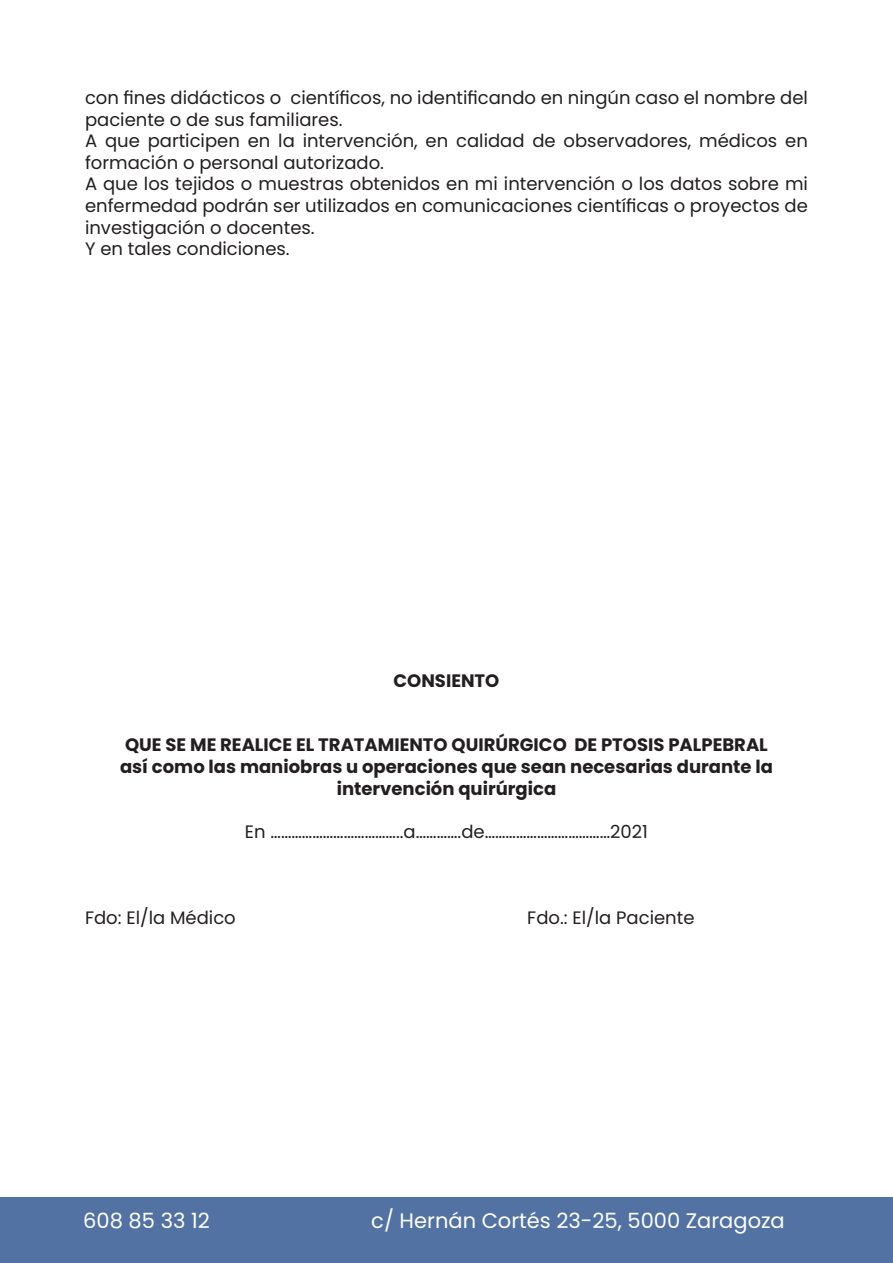
<style>
.page{position:relative;width:893px;height:1263px;background:#fff}
.page>*{position:absolute;margin:0;border:0;box-sizing:border-box;transform-origin:0 0}
.t1{font:21px "Poppins";color:#fff}
.t2{font:18px/21.6px "Poppins";color:#231f20}
.t3{font:700 18px/21.6px "Poppins";color:#231f20;text-align:center}
</style>
<div class="page">
<div style="left:0;top:1197px;width:893px;height:66px;background:#5372a4"></div>
<p class="t2" style="left:85px;top:87px;width:724px">con fines didácticos o científicos, no identificando en ningún caso el nombre del paciente o de sus familiares.</p>
<p class="t2" style="left:85px;top:130px;width:724px">A que participen en la intervención, en calidad de observadores, médicos en formación o personal autorizado.</p>
<p class="t2" style="left:85px;top:173px;width:724px;text-align:justify">A que los tejidos o muestras obtenidos en mi intervención o los datos sobre mi enfermedad podrán ser utilizados en comunicaciones científicas o proyectos de investigación o docentes.</p>
<p class="t2" style="left:85px;top:238px;width:206px">Y en tales condiciones.</p>
<p class="t3" style="left:394px;top:669px;width:107px">CONSIENTO</p>
<p class="t3" style="left:120px;top:734px;width:654px">QUE SE ME REALICE EL TRATAMIENTO QUIRÚRGICO DE PTOSIS PALPEBRAL así como las maniobras u operaciones que sean necesarias durante la intervención quirúrgica</p>
<p class="t2" style="left:245px;top:821px;width:404px">En ………………………………..a………….de………………………………2021</p>
<p class="t2" style="left:85px;top:907px;width:152px">Fdo: El/la Médico</p>
<p class="t2" style="left:527px;top:907px;width:169px">Fdo.: El/la Paciente</p>
<p class="t1" style="left:83px;top:1209px;width:128px">608 85 33 12</p>
<p class="t1" style="left:371px;top:1209px;width:415px">c/ Hernán Cortés 23-25, 5000 Zaragoza</p>
</div>
